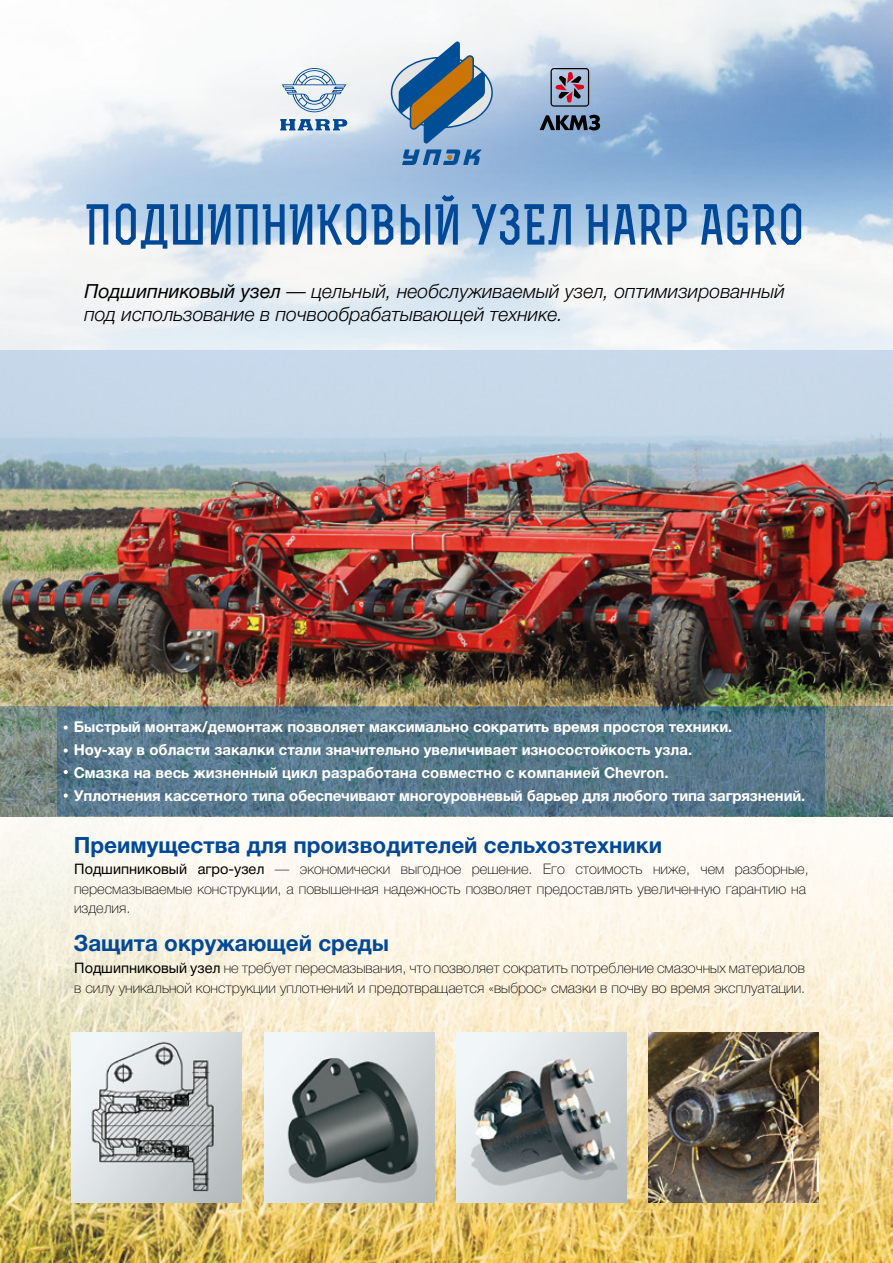
<style>
.page{position:relative;width:893px;height:1263px;background:#fff}
.page>*{position:absolute;margin:0;border:0;box-sizing:border-box;transform-origin:0 0}
.t1{font:700 54px "Rex";color:#004998}
.t2{font:700 22.5px "Helvetica Neue LTCYR";color:#004998}
.t3{font:italic 300 19.5px/23.4px "Helvetica Neue Cyr";color:#000}
.t4{font:700 15px/22.8px "Helvetica Neue LTCYR";color:#fff}
.t5{font:100 14.55px/19.5px "Helvetica Neue LTCYR";color:#000}
.s1{font-weight:400}
</style>
<div class="page">
<img style="left:0;top:0;width:893px;height:1263px">
<img style="left:0;top:350px;width:892px;height:356px">
<svg style="left:0;top:706px;width:893px;height:110px;background:#798881"></svg>
<svg style="left:57px;top:707px;width:768px;height:109px;background:#55768a"></svg>
<img style="left:649px;top:1032px;width:170px;height:170px">
<img style="left:72px;top:1032px;width:170px;height:170px">
<img style="left:264px;top:1032px;width:170px;height:170px">
<img style="left:457px;top:1032px;width:170px;height:170px">
<svg style="left:64px;top:725px;width:4px;height:5px"></svg>
<svg style="left:64px;top:748px;width:4px;height:5px"></svg>
<svg style="left:64px;top:770px;width:4px;height:4px"></svg>
<svg style="left:64px;top:793px;width:4px;height:5px"></svg>
<svg style="left:391px;top:41px;width:102px;height:102px"></svg>
<svg style="left:402px;top:149px;width:80px;height:16px"></svg>
<svg style="left:282px;top:68px;width:64px;height:44px"></svg>
<svg style="left:280px;top:119px;width:67px;height:11px"></svg>
<svg style="left:551px;top:68px;width:38px;height:39px"></svg>
<svg style="left:540px;top:115px;width:60px;height:15px"></svg>
<h1 class="t1" style="left:85px;top:191px;width:721px">ПОДШИПНИКОВЫЙ УЗЕЛ HARP AGRO</h1>
<h3 class="t3" style="left:84px;top:279px;width:702px"><span class="s1">Подшипниковый узел</span> — цельный, необслуживаемый узел, оптимизированный под использование в почвообрабатывающей технике.</h3>
<p class="t4" style="left:74px;top:715px;width:733px">Быстрый монтаж/демонтаж позволяет максимально сократить время простоя техники.<br>Ноу-хау в области закалки стали значительно увеличивает износостойкость узла.<br>Смазка на весь жизненный цикл разработана совместно с компанией Chevron.<br>Уплотнения кассетного типа обеспечивают многоуровневый барьер для любого типа загрязнений.</p>
<h2 class="t2" style="left:74px;top:832px;width:590px">Преимущества для производителей сельхозтехники</h2>
<p class="t5" style="left:74px;top:859px;width:736px"><span class="s1">Подшипниковый агро-узел</span> — экономически выгодное решение. Его стоимость ниже, чем разборные, пересмазываемые конструкции, а повышенная надежность позволяет предоставлять увеличенную гарантию на изделия.</p>
<h2 class="t2" style="left:74px;top:930px;width:316px">Защита окружающей среды</h2>
<p class="t5" style="left:74px;top:958px;width:733px"><span class="s1">Подшипниковый узел</span> не требует пересмазывания, что позволяет сократить потребление смазочных материалов в силу уникальной конструкции уплотнений и предотвращается «выброс» смазки в почву во время эксплуатации.</p>
</div>
